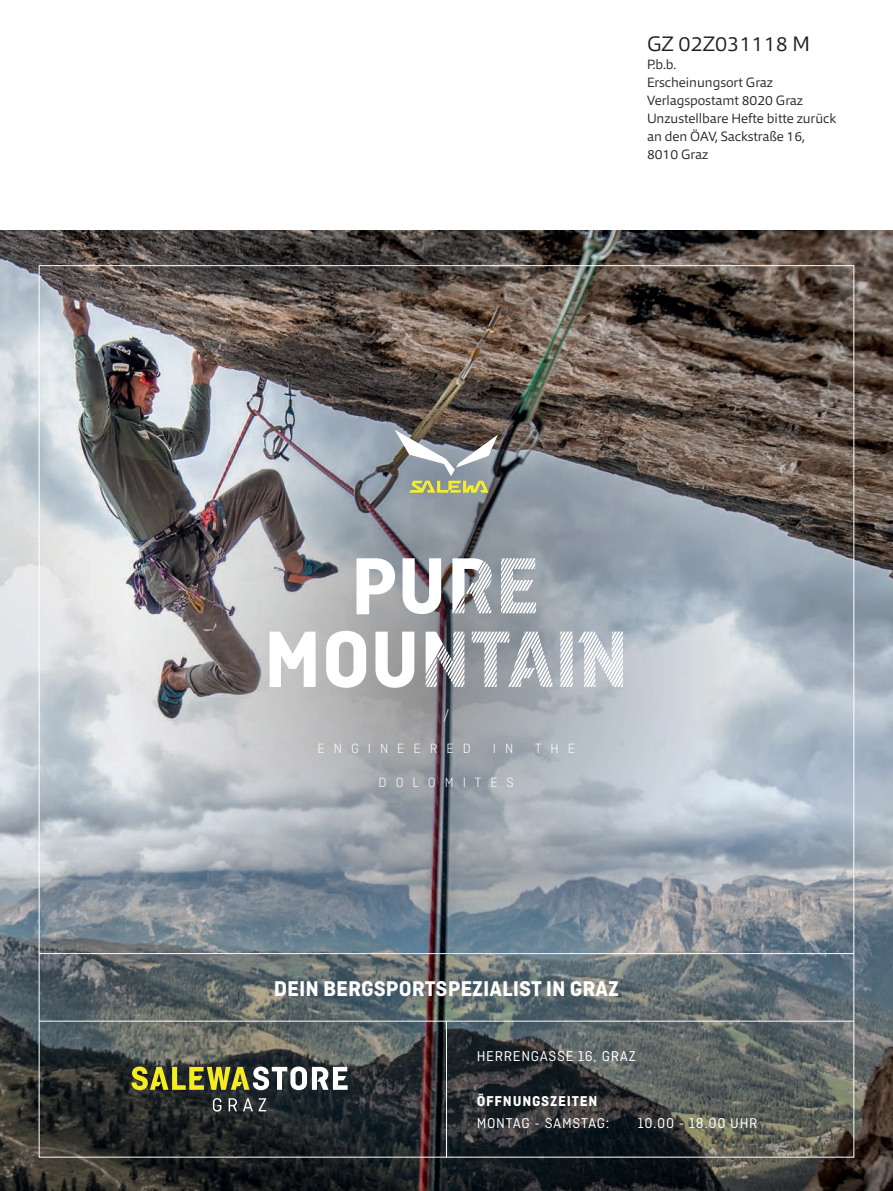
<style>
.page{position:relative;width:893px;height:1191px;background:#fff}
.page>*{position:absolute;margin:0;border:0;box-sizing:border-box;transform-origin:0 0}
.t1{font:700 22.5px "Ciutadella";color:#fff}
.t2{font:300 21px "Qubo";color:#231f20}
.t3{font:15px "Ciutadella";letter-spacing:.05em;color:#fff}
.t4{font:700 15px "Ciutadella";letter-spacing:.05em;color:#fff}
.t5{font:300 14.1px "Ciutadella";letter-spacing:.64em;color:#fff}
.t6{font:300 13.5px/18px "Qubo";color:#231f20}
</style>
<div class="page">
<img style="left:0;top:230px;width:893px;height:602px">
<svg style="left:0;top:832px;width:893px;height:359px;background:#4e5455"></svg>
<hr style="left:39px;top:1021px;width:815px;height:1px;background:#fff">
<hr style="left:39px;top:953px;width:815px;height:1px;background:#fff">
<hr style="left:446px;top:1021px;width:1px;height:136px;background:#fff">
<svg style="left:132px;top:1066px;width:216px;height:24px"></svg>
<svg style="left:213px;top:1098px;width:8px;height:13px"></svg>
<svg style="left:229px;top:1098px;width:8px;height:13px"></svg>
<svg style="left:243px;top:1098px;width:23px;height:13px"></svg>
<img style="left:122px;top:365px;width:628px;height:628px">
<svg style="left:356px;top:558px;width:39px;height:56px"></svg>
<svg style="left:403px;top:558px;width:38px;height:56px"></svg>
<svg style="left:452px;top:558px;width:41px;height:56px"></svg>
<svg style="left:501px;top:558px;width:36px;height:56px"></svg>
<svg style="left:326px;top:631px;width:40px;height:57px"></svg>
<svg style="left:375px;top:631px;width:39px;height:57px"></svg>
<svg style="left:270px;top:631px;width:46px;height:56px"></svg>
<svg style="left:560px;top:631px;width:63px;height:56px"></svg>
<svg style="left:426px;top:631px;width:39px;height:56px"></svg>
<svg style="left:472px;top:631px;width:81px;height:56px"></svg>
<svg style="left:395px;top:430px;width:103px;height:63px;background:#93968d"></svg>
<h2 class="t2" style="left:647px;top:30px;width:165px">GZ 02Z031118 M</h2>
<p class="t6" style="left:647px;top:55px;width:191px">P.b.b.<br>Erscheinungsort Graz<br>Verlagspostamt 8020 Graz<br>Unzustellbare Hefte bitte zurück an den ÖAV, Sackstraße 16,<br>8010 Graz</p>
<p class="t5" style="left:443px;top:707px;width:7px">/</p>
<p class="t5" style="left:317px;top:741px;width:155px">ENGINEERED</p>
<p class="t5" style="left:493px;top:741px;width:22px">I N</p>
<p class="t5" style="left:535px;top:741px;width:41px">THE</p>
<p class="t5" style="left:379px;top:774px;width:137px">DOLOMITES</p>
<h1 class="t1" style="left:274px;top:975px;width:347px">DEIN BERGSPORTSPEZIALIST IN GRAZ</h1>
<p class="t3" style="left:477px;top:1047px;width:160px">HERRENGASSE 16, GRAZ</p>
<p class="t4" style="left:477px;top:1092px;width:122px">ÖFFNUNGSZEITEN</p>
<p class="t3" style="left:477px;top:1115px;width:134px">MONTAG - SAMSTAG:</p>
<p class="t3" style="left:638px;top:1115px;width:121px">10.00 - 18.00 UHR</p>
</div>
